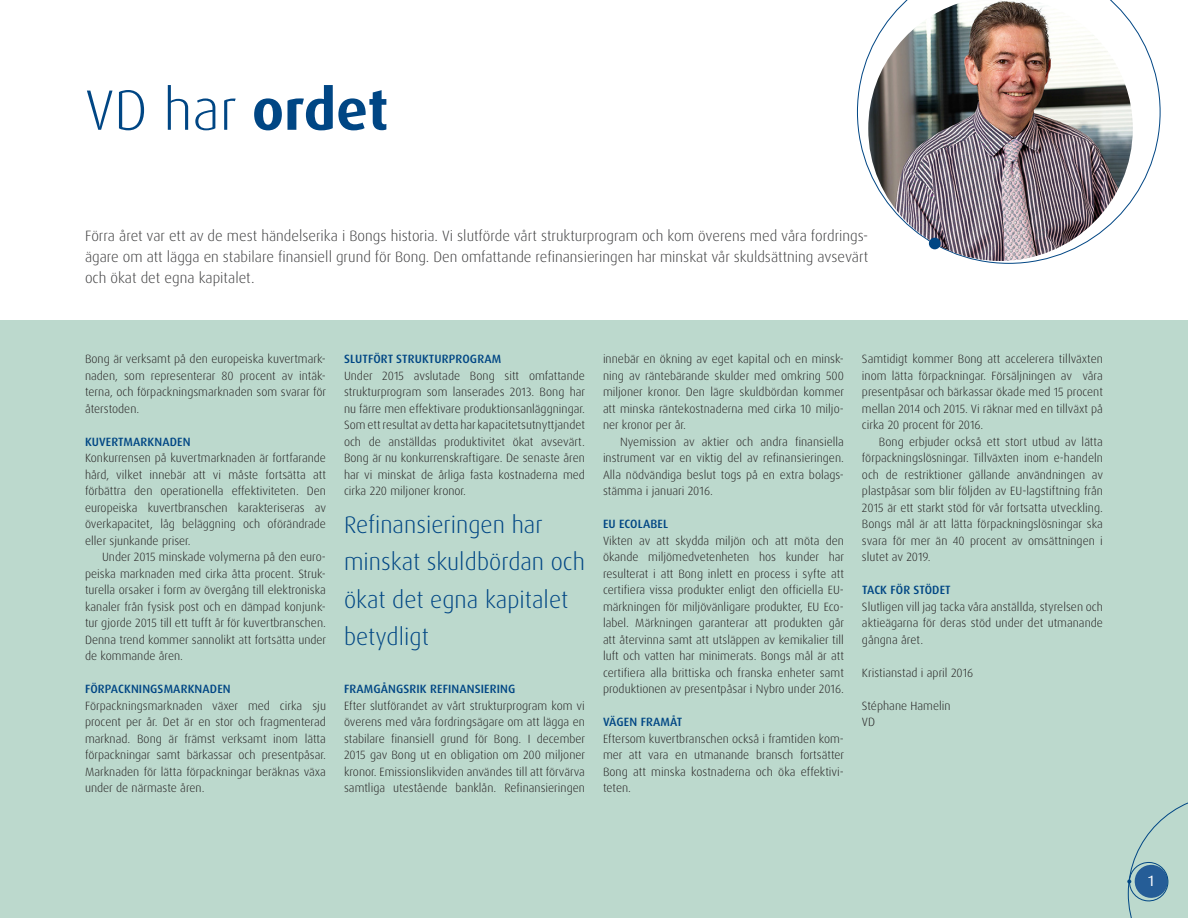
<style>
.page{position:relative;width:1188px;height:918px;background:#fff}
.page>*{position:absolute;margin:0;border:0;box-sizing:border-box;transform-origin:0 0}
.Huvudrubrik_1_mellan{font:300 57px "Dax OT";color:#004684}
.Citat{font:300 24px/37.5px "Dax OT";color:#004684}
.Ingress{font:300 15px/21px "Dax OT";color:#3e3e3f}
.t1{font:15px "Dax OT";color:#fff}
.Bröd{font:300 12px/16.5px "Dax OT";color:#231f20;text-align:justify}
.Bröd_indrag{font:300 12px/16.5px "Dax OT";color:#231f20;text-align:justify}
.Rubrik_1_Blå{font:500 12px "Dax OT";letter-spacing:.01em;color:#004684}
.s1{font-weight:700}
</style>
<div class="page">
<div style="left:0;top:320px;width:1188px;height:598px;background:#bcd9cd"></div>
<svg style="left:857px;top:25px;width:303px;height:239px"></svg>
<img style="left:868px;top:0;width:265px;height:261px">
<div style="left:929px;top:238px;width:12px;height:11px;background:#004684;border-radius:50%"></div>
<svg style="left:1127px;top:802px;width:61px;height:116px"></svg>
<p class="Huvudrubrik_1_mellan" style="left:85px;top:74px;width:305px">VD har <span class="s1">ordet</span></p>
<p class="Ingress" style="left:85px;top:226px;width:785px">Förra året var ett av de mest händelserika i Bongs historia. Vi slutförde vårt strukturprogram och kom överens med våra fordrings&shy;ägare om att lägga en stabilare finansiell grund för Bong. Den omfattande refinansieringen har minskat vår skuldsättning avsevärt och ökat det egna kapitalet.</p>
<p class="Bröd" style="left:85px;top:351px;width:243px">Bong är verksamt på den europeiska kuvertmark&shy;naden, som representerar 80 procent av intäk&shy;terna, och förpackningsmarknaden som svarar för återstoden.</p>
<p class="Rubrik_1_Blå" style="left:85px;top:434px;width:107px">KUVERTMARKNADEN</p>
<p class="Bröd" style="left:85px;top:450px;width:243px">Konkurrensen på kuvertmarknaden är fortfarande hård, vilket innebär att vi måste fortsätta att förbättra den operationella effektiviteten. Den europeiska kuvertbranschen karakteriseras av överkapacitet, låg beläggning och oförändrade eller sjunkande priser.</p>
<p class="Bröd_indrag" style="left:85px;top:549px;width:243px;text-indent:17px">Under 2015 minskade volymerna på den euro&shy;peiska marknaden med cirka åtta procent. Struk&shy;turella orsaker i form av övergång till elektroniska kanaler från fysisk post och en dämpad konjunk&shy;tur gjorde 2015 till ett tufft år för kuvertbranschen.<br>Denna trend kommer sannolikt att fortsätta under de kommande åren.</p>
<p class="Rubrik_1_Blå" style="left:85px;top:681px;width:147px">FÖRPACKNINGSMARKNADEN</p>
<p class="Bröd" style="left:85px;top:697px;width:242px">Förpackningsmarknaden växer med cirka sju procent per år. Det är en stor och fragmenterad marknad. Bong är främst verksamt inom lätta förpackningar samt bärkassar och presentpåsar.<br>Marknaden för lätta förpackningar beräknas växa under de närmaste åren.</p>
<p class="Rubrik_1_Blå" style="left:344px;top:351px;width:159px">SLUTFÖRT STRUKTURPROGRAM</p>
<p class="Bröd" style="left:344px;top:367px;width:243px">Under 2015 avslutade Bong sitt omfattande strukturprogram som lanserades 2013. Bong har nu färre men effektivare produktionsanläggningar.<br>Som ett resultat av detta har kapacitetsutnyttjandet och de anställdas produktivitet ökat avsevärt.<br>Bong är nu konkurrenskraftigare. De senaste åren har vi minskat de årliga fasta kostnaderna med cirka 220 miljoner kronor.</p>
<p class="Citat" style="left:344px;top:506px;width:242px">Refinansieringen har minskat skuldbördan och ökat det egna kapitalet betydligt</p>
<p class="Rubrik_1_Blå" style="left:344px;top:681px;width:173px">FRAMGÅNGSRIK REFINANSIERING</p>
<p class="Bröd" style="left:344px;top:697px;width:243px">Efter slutförandet av vårt strukturprogram kom vi överens med våra fordringsägare om att lägga en stabilare finansiell grund för Bong. I december 2015 gav Bong ut en obligation om 200 miljoner kronor. Emissionslikviden användes till att förvärva samtliga utestående banklån. Refinansieringen</p>
<p class="Bröd" style="left:603px;top:351px;width:243px">innebär en ökning av eget kapital och en minsk&shy;ning av räntebärande skulder med omkring 500 miljoner kronor. Den lägre skuldbördan kommer att minska räntekostnaderna med cirka 10 miljo&shy;ner kronor per år.</p>
<p class="Bröd_indrag" style="left:603px;top:433px;width:242px;text-indent:17px">Nyemission av aktier och andra finansiella instrument var en viktig del av refinansieringen.<br>Alla nödvändiga beslut togs på en extra bolags&shy;stämma i januari 2016.</p>
<p class="Rubrik_1_Blå" style="left:603px;top:516px;width:67px">EU ECOLABEL</p>
<p class="Bröd" style="left:603px;top:532px;width:243px">Vikten av att skydda miljön och att möta den ökande miljömedvetenheten hos kunder har resulterat i att Bong inlett en process i syfte att certifiera vissa produkter enligt den officiella EU&shy;märkningen för miljövänligare produkter, EU Eco&shy;label. Märkningen garanterar att produkten går att återvinna samt att utsläppen av kemikalier till luft och vatten har minimerats. Bongs mål är att certifiera alla brittiska och franska enheter samt produktionen av presentpåsar i Nybro under 2016.</p>
<p class="Rubrik_1_Blå" style="left:603px;top:714px;width:81px">VÄGEN FRAMÅT</p>
<p class="Bröd" style="left:603px;top:730px;width:243px">Eftersom kuvertbranschen också i framtiden kom&shy;mer att vara en utmanande bransch fortsätter Bong att minska kostnaderna och öka effektivi&shy;teten.</p>
<p class="Bröd" style="left:862px;top:351px;width:243px">Samtidigt kommer Bong att accelerera tillväxten inom lätta förpackningar. Försäljningen av våra presentpåsar och bärkassar ökade med 15 procent mellan 2014 och 2015. Vi räknar med en tillväxt på cirka 20 procent för 2016.</p>
<p class="Bröd_indrag" style="left:862px;top:433px;width:243px;text-indent:17px">Bong erbjuder också ett stort utbud av lätta förpackningslösningar. Tillväxten inom e-handeln och de restriktioner gällande användningen av plastpåsar som blir följden av EU-lagstiftning från 2015 är ett starkt stöd för vår fortsatta utveckling.<br>Bongs mål är att lätta förpackningslösningar ska svara för mer än 40 procent av omsättningen i slutet av 2019.</p>
<p class="Rubrik_1_Blå" style="left:862px;top:582px;width:90px">TACK FÖR STÖDET</p>
<p class="Bröd" style="left:862px;top:598px;width:242px">Slutligen vill jag tacka våra anställda, styrelsen och aktieägarna för deras stöd under det utmanande gångna året.</p>
<p class="Bröd" style="left:862px;top:664px;width:113px">Kristianstad i april 2016</p>
<p class="Bröd" style="left:862px;top:697px;width:90px">Stéphane Hamelin</p>
<p class="Bröd" style="left:862px;top:714px;width:15px">VD</p>
<p class="t1" style="left:1148px;top:871px;width:7px">1</p>
</div>
